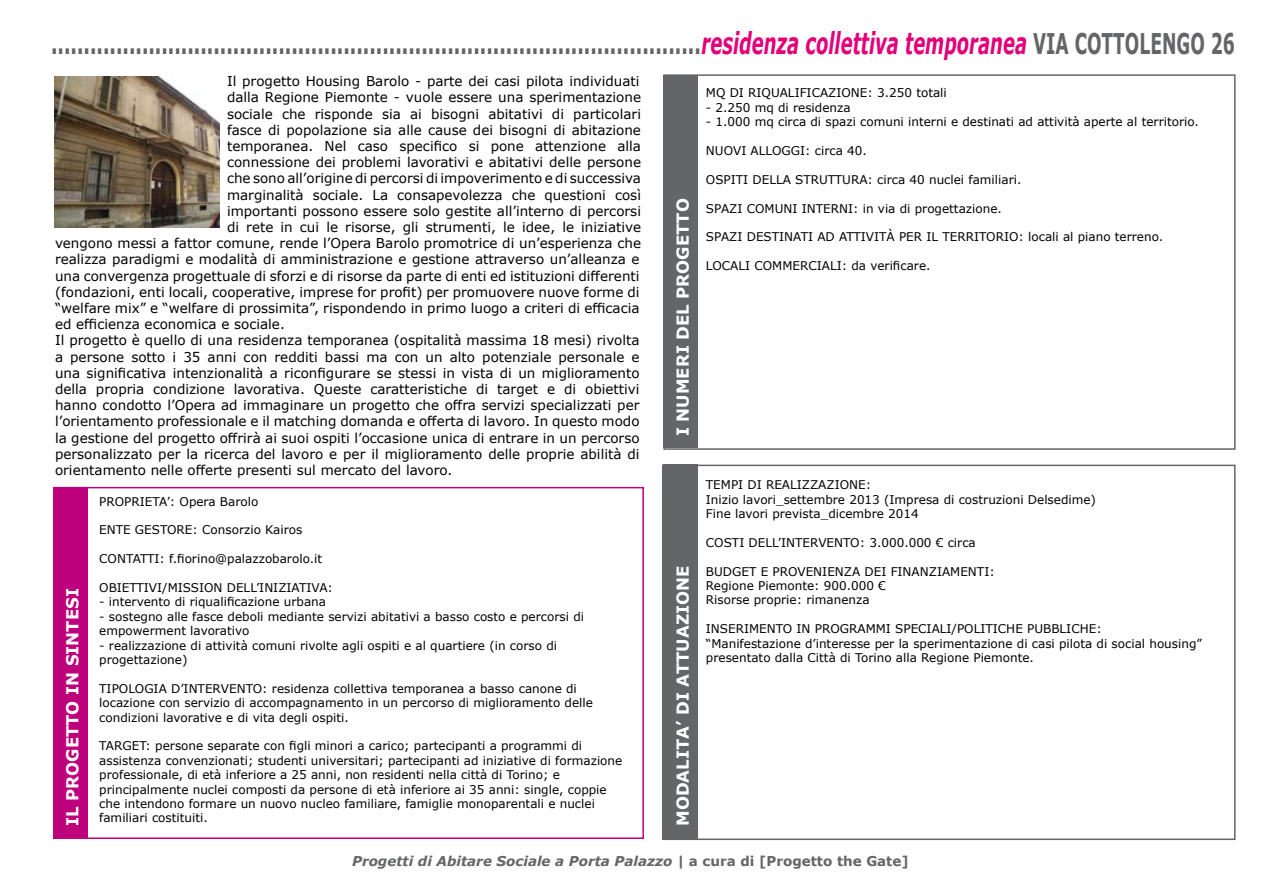
<style>
.page{position:relative;width:1263px;height:893px;background:#fff}
.page>*{position:absolute;margin:0;border:0;box-sizing:border-box;transform-origin:0 0}
.t1{font:700 30px "Verdana";color:#646567;scale:.6 1}
.t2{font:700 16.5px "Verdana";color:#fff}
.t3{font:13.5px "Verdana";color:#000}
.t4{font:italic 700 13.5px "Verdana";color:#646567}
.t5{font:12px/14.4px "Verdana";color:#000}
.s1{font-style:italic;color:#e2007a}
.s2{font-size:28.5px}
.s3{font-style:normal}
</style>
<div class="page">
<div style="left:663px;top:75px;width:35px;height:373px;background:#646567"></div>
<div style="left:663px;top:465px;width:35px;height:374px;background:#646567"></div>
<div style="left:663px;top:74px;width:572px;height:376px;border:2px solid #646567"></div>
<div style="left:662px;top:465px;width:573px;height:375px;border:2px solid #646567"></div>
<img style="left:55px;top:77px;width:164px;height:151px">
<div style="left:53px;top:488px;width:35px;height:351px;background:#bd007b"></div>
<div style="left:53px;top:487px;width:591px;height:352px;border:2px solid #bd007b"></div>
<h1 class="t1" style="left:51px;top:22px;width:1975px">....................................................................................................<span class="s1">residenza collettiva temporanea</span> <span class="s2">VIA COTTOLENGO 26</span></h1>
<p class="t3" style="left:227px;top:72px;width:414px">Il progetto Housing Barolo - parte dei casi pilota individuati</p>
<p class="t3" style="left:227px;top:88px;width:416px">dalla Regione Piemonte - vuole essere una sperimentazione</p>
<p class="t3" style="left:227px;top:104px;width:416px">sociale che risponde sia ai bisogni abitativi di particolari</p>
<p class="t3" style="left:227px;top:121px;width:415px">fasce di popolazione sia alle cause dei bisogni di abitazione</p>
<p class="t3" style="left:227px;top:137px;width:415px">temporanea. Nel caso specifico si pone attenzione alla</p>
<p class="t3" style="left:227px;top:153px;width:415px">connessione dei problemi lavorativi e abitativi delle persone</p>
<p class="t3" style="left:227px;top:169px;width:416px">che sono all’origine di percorsi di impoverimento e di successiva</p>
<p class="t3" style="left:227px;top:185px;width:415px">marginalità sociale. La consapevolezza che questioni così</p>
<p class="t3" style="left:227px;top:202px;width:415px">importanti possono essere solo gestite all’interno di percorsi</p>
<p class="t3" style="left:227px;top:218px;width:416px">di rete in cui le risorse, gli strumenti, le idee, le iniziative</p>
<p class="t3" style="left:55px;top:234px;width:587px">vengono messi a fattor comune, rende l’Opera Barolo promotrice di un’esperienza che</p>
<p class="t3" style="left:55px;top:250px;width:586px">realizza paradigmi e modalità di amministrazione e gestione attraverso un’alleanza e</p>
<p class="t3" style="left:55px;top:266px;width:586px">una convergenza progettuale di sforzi e di risorse da parte di enti ed istituzioni differenti</p>
<p class="t3" style="left:55px;top:283px;width:586px">(fondazioni, enti locali, cooperative, imprese for profit) per promuovere nuove forme di</p>
<p class="t3" style="left:55px;top:299px;width:586px">“welfare mix” e “welfare di prossimita”, rispondendo in primo luogo a criteri di efficacia</p>
<p class="t3" style="left:55px;top:315px;width:231px">ed efficienza economica e sociale.</p>
<p class="t3" style="left:55px;top:331px;width:586px">Il progetto è quello di una residenza temporanea (ospitalità massima 18 mesi) rivolta</p>
<p class="t3" style="left:55px;top:347px;width:586px">a persone sotto i 35 anni con redditi bassi ma con un alto potenziale personale e</p>
<p class="t3" style="left:55px;top:364px;width:586px">una significativa intenzionalità a riconfigurare se stessi in vista di un miglioramento</p>
<p class="t3" style="left:55px;top:380px;width:586px">della propria condizione lavorativa. Queste caratteristiche di target e di obiettivi</p>
<p class="t3" style="left:55px;top:396px;width:586px">hanno condotto l’Opera ad immaginare un progetto che offra servizi specializzati per</p>
<p class="t3" style="left:55px;top:412px;width:586px">l’orientamento professionale e il matching domanda e offerta di lavoro. In questo modo</p>
<p class="t3" style="left:55px;top:428px;width:586px">la gestione del progetto offrirà ai suoi ospiti l’occasione unica di entrare in un percorso</p>
<p class="t3" style="left:55px;top:445px;width:586px">personalizzato per la ricerca del lavoro e per il miglioramento delle proprie abilità di</p>
<p class="t3" style="left:55px;top:461px;width:399px">orientamento nelle offerte presenti sul mercato del lavoro.</p>
<h2 class="t2" style="left:671px;top:436px;width:239px;rotate:-90deg">I NUMERI DEL PROGETTO</h2>
<p class="t5" style="left:706px;top:86px;width:242px">MQ DI RIQUALIFICAZIONE: 3.250 totali</p>
<p class="t5" style="left:706px;top:100px;width:146px">- 2.250 mq di residenza</p>
<p class="t5" style="left:706px;top:115px;width:494px">- 1.000 mq circa di spazi comuni interni e destinati ad attività aperte al territorio.</p>
<p class="t5" style="left:706px;top:143px;width:162px">NUOVI ALLOGGI: circa 40.</p>
<p class="t5" style="left:706px;top:172px;width:317px">OSPITI DELLA STRUTTURA: circa 40 nuclei familiari.</p>
<p class="t5" style="left:706px;top:201px;width:297px">SPAZI COMUNI INTERNI: in via di progettazione.</p>
<p class="t5" style="left:706px;top:230px;width:459px">SPAZI DESTINATI AD ATTIVITÀ PER IL TERRITORIO: locali al piano terreno.</p>
<p class="t5" style="left:706px;top:259px;width:226px">LOCALI COMMERCIALI: da verificare.</p>
<h2 class="t2" style="left:61px;top:826px;width:239px;rotate:-90deg">IL PROGETTO IN SINTESI</h2>
<p class="t5" style="left:706px;top:478px;width:392px">TEMPI DI REALIZZAZIONE:<br>Inizio lavori_settembre 2013 (Impresa di costruzioni Delsedime)<br>Fine lavori prevista_dicembre 2014</p>
<p class="t5" style="left:706px;top:535px;width:271px">COSTI DELL’INTERVENTO: 3.000.000 € circa</p>
<p class="t5" style="left:706px;top:564px;width:290px">BUDGET E PROVENIENZA DEI FINANZIAMENTI:<br>Regione Piemonte: 900.000 €<br>Risorse proprie: rimanenza</p>
<p class="t5" style="left:706px;top:622px;width:498px">INSERIMENTO IN PROGRAMMI SPECIALI/POLITICHE PUBBLICHE:<br>“Manifestazione d’interesse per la sperimentazione di casi pilota di social housing” presentato dalla Città di Torino alla Regione Piemonte.</p>
<p class="t5" style="left:99px;top:494px;width:161px">PROPRIETA’: Opera Barolo</p>
<p class="t5" style="left:99px;top:523px;width:205px">ENTE GESTORE: Consorzio Kairos</p>
<p class="t5" style="left:99px;top:552px;width:224px">CONTATTI: f.fiorino@palazzobarolo.it</p>
<p class="t5" style="left:99px;top:580px;width:235px">OBIETTIVI/MISSION DELL’INIZIATIVA:</p>
<p class="t5" style="left:99px;top:595px;width:228px">- intervento di riqualificazione urbana</p>
<p class="t5" style="left:99px;top:609px;width:486px">- sostegno alle fasce deboli mediante servizi abitativi a basso costo e percorsi di empowerment lavorativo</p>
<p class="t5" style="left:99px;top:638px;width:459px">- realizzazione di attività comuni rivolte agli ospiti e al quartiere (in corso di progettazione)</p>
<p class="t5" style="left:99px;top:681px;width:495px">TIPOLOGIA D’INTERVENTO: residenza collettiva temporanea a basso canone di locazione con servizio di accompagnamento in un percorso di miglioramento delle condizioni lavorative e di vita degli ospiti.</p>
<p class="t5" style="left:99px;top:739px;width:525px">TARGET: persone separate con figli minori a carico; partecipanti a programmi di assistenza convenzionati; studenti universitari; partecipanti ad iniziative di formazione professionale, di età inferiore a 25 anni, non residenti nella città di Torino; e principalmente nuclei composti da persone di età inferiore ai 35 anni: single, coppie che intendono formare un nuovo nucleo familiare, famiglie monoparentali e nuclei familiari costituiti.</p>
<h2 class="t2" style="left:671px;top:826px;width:262px;rotate:-90deg">MODALITA’ DI ATTUAZIONE</h2>
<p class="t4" style="left:352px;top:852px;width:558px">Progetti di Abitare Sociale a Porta Palazzo | <span class="s3">a cura di [Progetto the Gate]</span></p>
</div>
